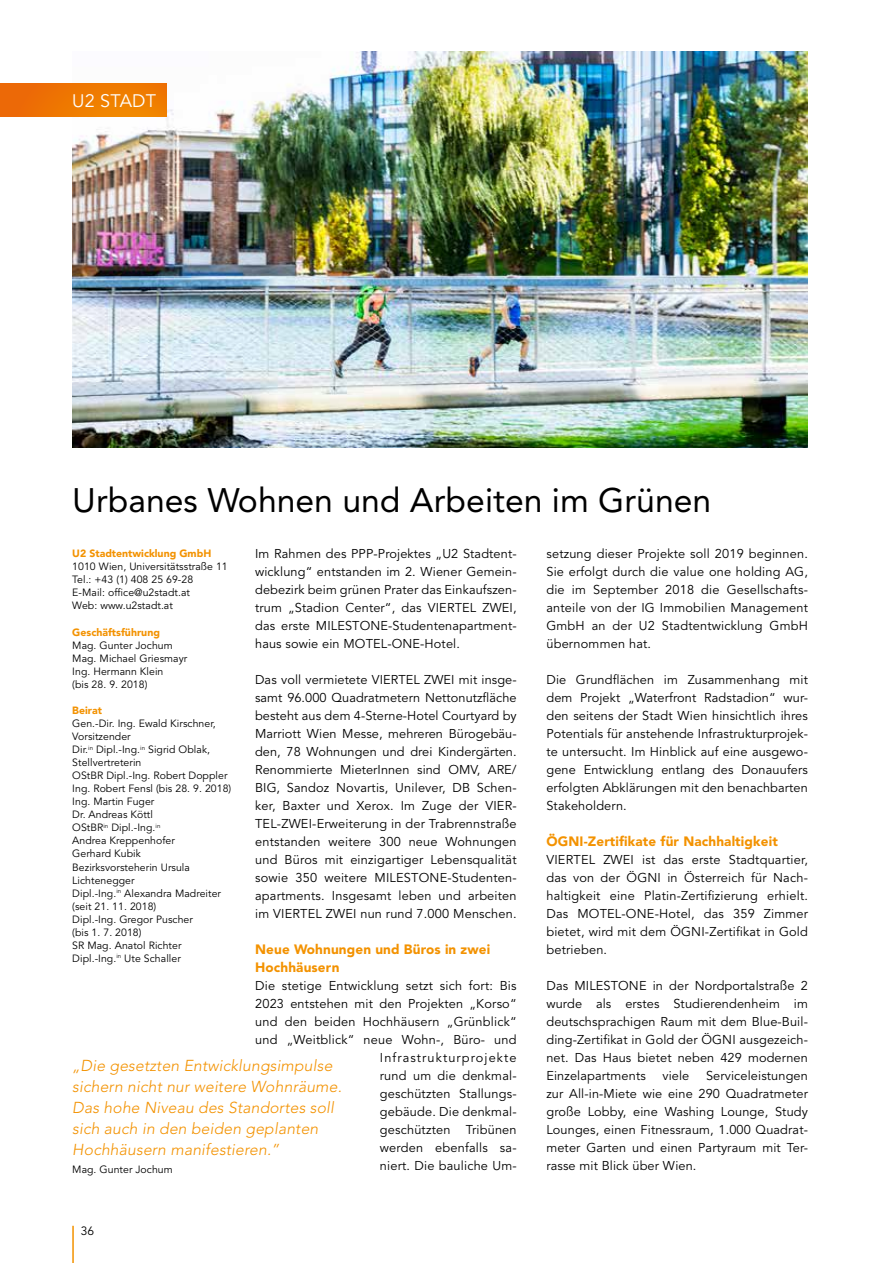
<style>
.page{position:relative;width:893px;height:1263px;background:#fff}
.page>*{position:absolute;margin:0;border:0;box-sizing:border-box;transform-origin:0 0}
.t1{font:33.75px "Avenir";color:#000}
.t2{font:18px "Avenir";letter-spacing:.01em;color:#fff}
.t3{font:italic 300 15.75px/21px "Avenir";letter-spacing:.01em;color:#f39200}
.t4{font:900 13.5px/18px "Avenir";letter-spacing:.01em;color:#f39200}
.t5{font:12.75px/18px "Avenir";letter-spacing:.015em;color:#000;text-align:justify}
.t6{font:12px "Avenir";color:#000}
.t7{font:10.5px/13px "Avenir";letter-spacing:.005em;color:#000}
.t8{font:900 10.5px "Avenir";color:#f39200}
</style>
<div class="page">
<img style="left:72px;top:51px;width:736px;height:397px">
<hr style="left:72px;top:1226px;width:2px;height:37px;background:#f39200">
<div style="left:0;top:84px;width:166px;height:33px;background:linear-gradient(to right,#ec6a06,#f18500)"></div>
<h2 class="t2" style="left:72px;top:90px;width:85px">U2 STADT</h2>
<h1 class="t1" style="left:72px;top:481px;width:641px">Urbanes Wohnen und Arbeiten im Grünen</h1>
<p class="t8" style="left:72px;top:547px;width:141px">U2 Stadtentwicklung GmbH</p>
<p class="t7" style="left:72px;top:560px;width:157px">1010 Wien, Universitätsstraße 11<br>Tel.: +43 (1) 408 25 69-28<br>E-Mail: office@u2stadt.at<br>Web: www.u2stadt.at</p>
<p class="t8" style="left:72px;top:625px;width:89px">Geschäftsführung</p>
<p class="t7" style="left:72px;top:639px;width:117px">Mag. Gunter Jochum<br>Mag. Michael Griesmayr<br>Ing. Hermann Klein<br>(bis 28. 9. 2018)</p>
<p class="t8" style="left:72px;top:704px;width:31px">Beirat</p>
<p class="t7" style="left:72px;top:717px;width:161px">Gen.-Dir. Ing. Ewald Kirschner,<br>Vorsitzender<br>Dir.<sup>in</sup> Dipl.-Ing.<sup>in</sup> Sigrid Oblak,<br>Stellvertreterin<br>OStBR Dipl.-Ing. Robert Doppler<br>Ing. Robert Fensl (bis 28. 9. 2018)<br>Ing. Martin Fuger<br>Dr. Andreas Köttl<br>OStBR<sup>in</sup> Dipl.-Ing.<sup>in<br></sup>Andrea Kreppenhofer<br>Gerhard Kubik<br>Bezirksvorsteherin Ursula<br>Lichtenegger<br>Dipl.-Ing.<sup>in</sup> Alexandra Madreiter (seit 21. 11. 2018)<br>Dipl.-Ing. Gregor Puscher<br>(bis 1. 7. 2018)<br>SR Mag. Anatol Richter<br>Dipl.-Ing.<sup>in</sup> Ute Schaller</p>
<p class="t5" style="left:255px;top:545px;width:263px">Im Rahmen des PPP-Projektes „U2 Stadtent&shy;wicklung“ entstanden im 2. Wiener Gemein&shy;debezirk beim grünen Prater das Einkaufszen&shy;trum „Stadion Center“, das VIERTEL ZWEI, das erste MILESTONE-Studentenapartment&shy;haus sowie ein MOTEL-ONE-Hotel.</p>
<p class="t5" style="left:255px;top:671px;width:263px">Das voll vermietete VIERTEL ZWEI mit insge&shy;samt 96.000 Quadratmetern Nettonutzfläche besteht aus dem 4-Sterne-Hotel Courtyard by Marriott Wien Messe, mehreren Bürogebäu&shy;den, 78 Wohnungen und drei Kindergärten.<br>Renommierte MieterInnen sind OMV, ARE/ BIG, Sandoz Novartis, Unilever, DB Schen&shy;ker, Baxter und Xerox. Im Zuge der VIER-TEL-ZWEI-Erweiterung in der Trabrennstraße entstanden weitere 300 neue Wohnungen und Büros mit einzigartiger Lebensqualität sowie 350 weitere MILESTONE-Studenten&shy;apartments. Insgesamt leben und arbeiten im VIERTEL ZWEI nun rund 7.000 Menschen.</p>
<p class="t4" style="left:255px;top:940px;width:237px">Neue Wohnungen und Büros in zwei<br>Hochhäusern</p>
<p class="t5" style="left:255px;top:977px;width:263px;text-align:right">Die stetige Entwicklung setzt sich fort: Bis<br>2023 entstehen mit den Projekten „Korso“ und den beiden Hochhäusern „Grünblick“ und „Weitblick“ neue Wohn-, Büro- und<br>Infrastrukturprojekte<br>rund um die denkmal-<br>geschützten Stallungs-<br>gebäude. Die denkmal-<br>geschützten Tribünen<br>werden ebenfalls sa-<br>niert. Die bauliche Um-</p>
<p class="t5" style="left:546px;top:545px;width:263px">setzung dieser Projekte soll 2019 beginnen.<br>Sie erfolgt durch die value one holding AG, die im September 2018 die Gesellschafts&shy;anteile von der IG Immobilien Management GmbH an der U2 Stadtentwicklung GmbH übernommen hat.</p>
<p class="t5" style="left:546px;top:671px;width:263px">Die Grundflächen im Zusammenhang mit dem Projekt „Waterfront Radstadion“ wur&shy;den seitens der Stadt Wien hinsichtlich ihres Potentials für anstehende Infrastrukturprojek&shy;te untersucht. Im Hinblick auf eine ausgewo&shy;gene Entwicklung entlang des Donauufers erfolgten Abklärungen mit den benachbarten Stakeholdern.</p>
<p class="t4" style="left:546px;top:832px;width:233px">ÖGNI-Zertifikate für Nachhaltigkeit</p>
<p class="t5" style="left:546px;top:851px;width:263px">VIERTEL ZWEI ist das erste Stadtquartier, das von der ÖGNI in Österreich für Nach&shy;haltigkeit eine Platin-Zertifizierung erhielt.<br>Das MOTEL-ONE-Hotel, das 359 Zimmer bietet, wird mit dem ÖGNI-Zertifikat in Gold betrieben.</p>
<p class="t5" style="left:546px;top:977px;width:263px">Das MILESTONE in der Nordportalstraße 2 wurde als erstes Studierendenheim im deutschsprachigen Raum mit dem Blue-Buil&shy;ding-Zertifikat in Gold der ÖGNI ausgezeich&shy;net. Das Haus bietet neben 429 modernen Einzelapartments</p>
<p class="t3" style="left:72px;top:1055px;width:271px">„Die gesetzten Entwicklungsimpulse sichern nicht nur weitere Wohnräume.<br>Das hohe Niveau des Standortes soll sich auch in den beiden geplanten Hochhäusern manifestieren.”</p>
<p class="t7" style="left:72px;top:1163px;width:102px">Mag. Gunter Jochum</p>
<p class="t5" style="left:546px;top:1067px;width:263px;text-indent:160px">Serviceleistungen zur All-in-Miete wie eine 290 Quadratmeter große Lobby, eine Washing Lounge, Study Lounges, einen Fitnessraum, 1.000 Quadrat&shy;meter Garten und einen Partyraum mit Ter&shy;rasse mit Blick über Wien.</p>
<p class="t5" style="left:662px;top:1067px;width:28px">viele</p>
<p class="t6" style="left:81px;top:1224px;width:15px">36</p>
</div>
